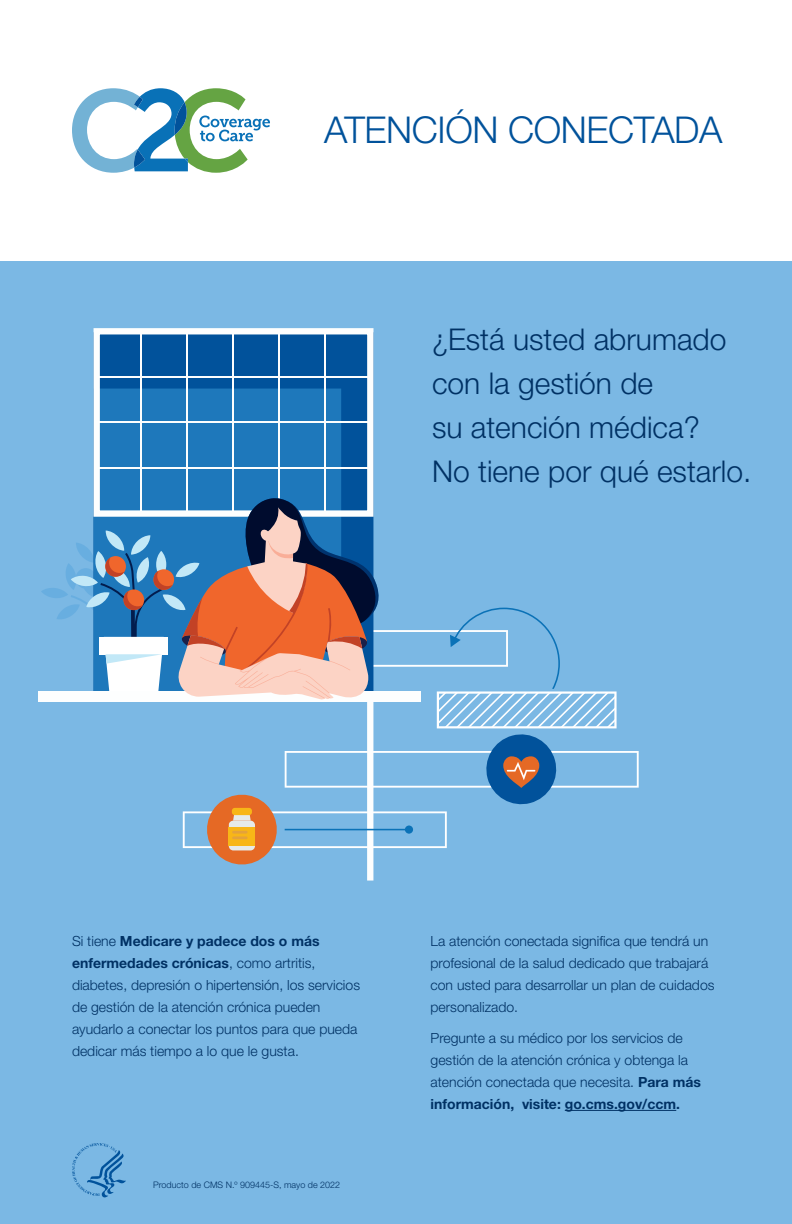
<style>
.page{position:relative;width:792px;height:1224px;background:#fff}
.page>*{position:absolute;margin:0;border:0;box-sizing:border-box;transform-origin:0 0}
.t1{font:300 37px "Helvetica Neue LT Std";letter-spacing:-.01em;color:#01529b}
.t2{font:300 30px/44px "Helvetica Neue LT Std";color:#003164}
.t3{font:300 14px/22px "Helvetica Neue LT Std";color:#003164}
.t4{font:300 9px "Helvetica Neue LT Std";color:#003164}
.s1{font-weight:700}
</style>
<div class="page">
<div style="left:0;top:249px;width:792px;height:975px;background:#7bb8e4"></div>
<div style="left:101px;top:335px;width:265px;height:163px;background:#01529b"></div>
<div style="left:101px;top:389px;width:240px;height:109px;background:#1e78bb"></div>
<div style="left:94px;top:328px;width:279px;height:189px;border:6px solid #fdfefe"></div>
<hr style="left:99px;top:421px;width:274px;height:2px;background:#fdfefe">
<hr style="left:99px;top:376px;width:274px;height:2px;background:#fdfefe">
<hr style="left:99px;top:467px;width:274px;height:2px;background:#fdfefe">
<hr style="left:140px;top:333px;width:2px;height:182px;background:#fdfefe">
<hr style="left:186px;top:333px;width:2px;height:182px;background:#fdfefe">
<hr style="left:232px;top:333px;width:2px;height:182px;background:#fdfefe">
<hr style="left:278px;top:333px;width:2px;height:182px;background:#fdfefe">
<hr style="left:324px;top:333px;width:2px;height:182px;background:#fdfefe">
<div style="left:367px;top:698px;width:6px;height:183px;background:#fdfefe"></div>
<svg style="left:41px;top:498px;width:598px;height:370px"></svg>
<div style="left:0;top:0;width:792px;height:261px;background:#fff"></div>
<svg style="left:72px;top:88px;width:198px;height:85px"></svg>
<hr style="left:565px;top:1110px;width:111px;height:1px;background:#003164">
<svg style="left:72px;top:1143px;width:54px;height:55px"></svg>
<p class="t1" style="left:324px;top:107px;width:400px">ATENCIÓN CONECTADA</p>
<p class="t2" style="left:432px;top:317px;width:321px">¿Está usted abrumado con la gestión de<br>su atención médica?<br>No tiene por qué estarlo.</p>
<p class="t3" style="left:72px;top:930px;width:290px">Si tiene <span class="s1">Medicare y padece dos o más enfermedades crónicas</span>, como artritis, diabetes, depresión o hipertensión, los servicios de gestión de la atención crónica pueden ayudarlo a conectar los puntos para que pueda dedicar más tiempo a lo que le gusta.</p>
<p class="t3" style="left:431px;top:930px;width:285px">La atención conectada significa que tendrá un profesional de la salud dedicado que trabajará con usted para desarrollar un plan de cuidados personalizado.</p>
<p class="t3" style="left:431px;top:1027px;width:272px">Pregunte a su médico por los servicios de gestión de la atención crónica y obtenga la atención conectada que necesita. <span class="s1">Para más información, visite: go.cms.gov/ccm.</span></p>
<p class="t4" style="left:153px;top:1180px;width:189px">Producto de CMS N.º 909445-S, mayo de 2022</p>
</div>
